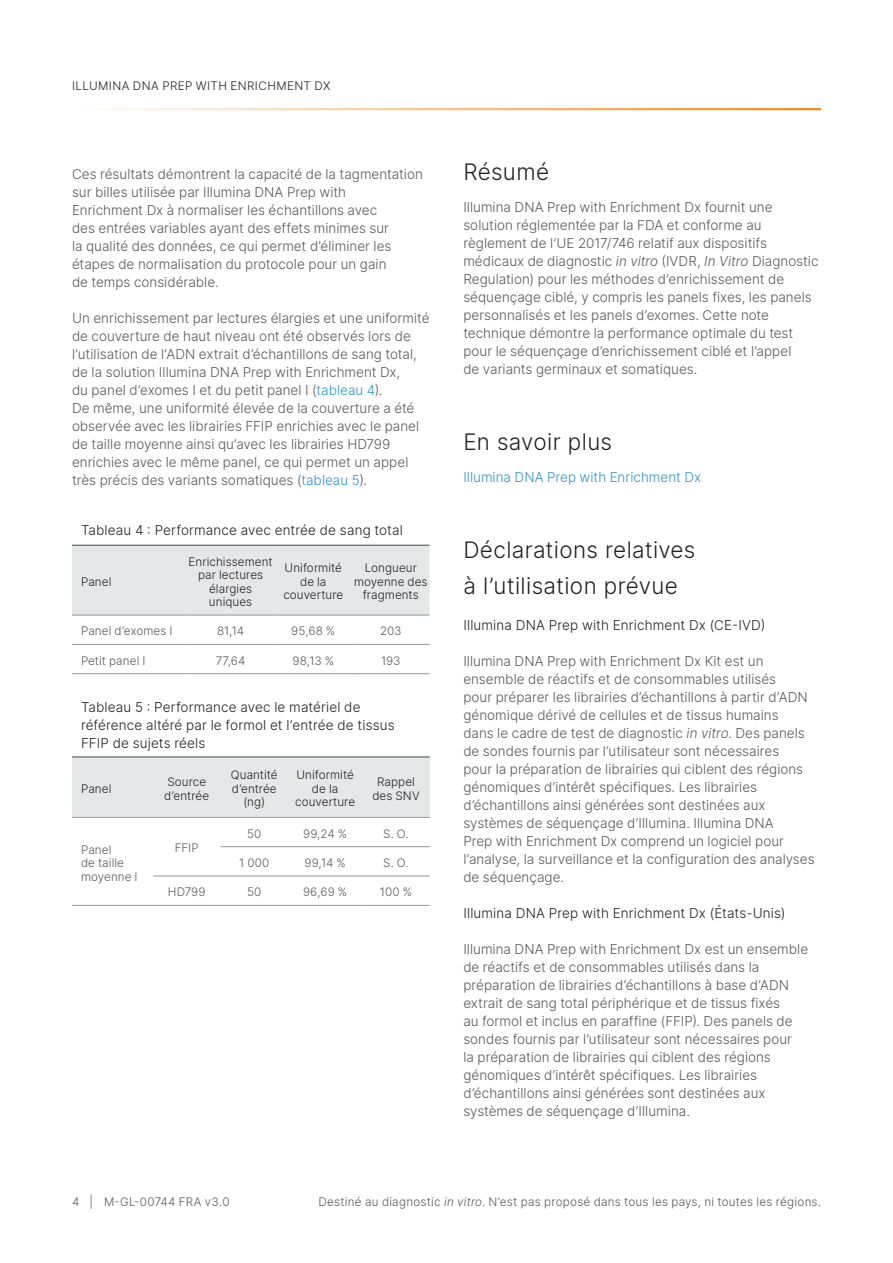
<style>
.page{position:relative;width:893px;height:1263px;background:#fff}
.page>*{position:absolute;margin:0;border:0;box-sizing:border-box;transform-origin:0 0}
.A-Head{font:300 22.5px/36px "Inter";letter-spacing:.015em;color:#231f20}
.Body_Copy{font:300 13.5px/18px "Inter";color:#57585a}
.Table_Title{font:300 13.5px/18px "Inter";letter-spacing:.01em;color:#231f20}
.C-Head{font:300 13.5px "Inter";letter-spacing:.01em;color:#231f20}
.Body_Copy-2{font:300 13.5px "Inter";color:#3191cf}
.Header_Row_B_Center_Align{font:300 11.7px/13.5px "Inter";letter-spacing:.01em;color:#231f20;text-align:center}
.Body_Row_Left_Align{font:300 11.7px/13.5px "Inter";letter-spacing:.015em;color:#57585a}
.Body_Row_Center_Align{font:300 11.7px "Inter";letter-spacing:.005em;color:#57585a}
.Header_Row_B_Center_Align-2{font:300 11.7px "Inter";letter-spacing:.04em;color:#231f20}
.Header_Row_B_Left_Align{font:300 11.7px "Inter";letter-spacing:.005em;color:#231f20}
.s1{color:#3191cf}
.s2{font-style:italic}
</style>
<div class="page">
<hr style="left:72px;top:108px;width:749px;height:2px;background:#ed8b22">
<div style="left:72px;top:546px;width:358px;height:69px;background:#e6e7e9"></div>
<hr style="left:72px;top:615px;width:115px;height:1px;background:#939598">
<hr style="left:187px;top:615px;width:88px;height:1px;background:#939598">
<hr style="left:275px;top:615px;width:77px;height:1px;background:#939598">
<hr style="left:352px;top:615px;width:78px;height:1px;background:#939598">
<hr style="left:72px;top:644px;width:115px;height:1px;background:#939598">
<hr style="left:187px;top:644px;width:88px;height:1px;background:#939598">
<hr style="left:275px;top:644px;width:77px;height:1px;background:#939598">
<hr style="left:352px;top:644px;width:78px;height:1px;background:#939598">
<hr style="left:72px;top:673px;width:115px;height:1px;background:#939598">
<hr style="left:187px;top:673px;width:88px;height:1px;background:#939598">
<hr style="left:275px;top:673px;width:77px;height:1px;background:#939598">
<hr style="left:352px;top:673px;width:78px;height:1px;background:#939598">
<hr style="left:72px;top:545px;width:115px;height:1px;background:#57585a">
<hr style="left:187px;top:545px;width:88px;height:1px;background:#57585a">
<hr style="left:275px;top:545px;width:77px;height:1px;background:#57585a">
<hr style="left:352px;top:545px;width:78px;height:1px;background:#57585a">
<div style="left:72px;top:757px;width:358px;height:60px;background:#e6e7e9"></div>
<hr style="left:72px;top:817px;width:81px;height:1px;background:#939598">
<hr style="left:153px;top:817px;width:68px;height:1px;background:#939598">
<hr style="left:221px;top:817px;width:67px;height:1px;background:#939598">
<hr style="left:288px;top:817px;width:74px;height:1px;background:#939598">
<hr style="left:362px;top:817px;width:68px;height:1px;background:#939598">
<hr style="left:221px;top:846px;width:67px;height:1px;background:#939598">
<hr style="left:288px;top:846px;width:74px;height:1px;background:#939598">
<hr style="left:362px;top:846px;width:68px;height:1px;background:#939598">
<hr style="left:153px;top:876px;width:68px;height:1px;background:#939598">
<hr style="left:221px;top:876px;width:67px;height:1px;background:#939598">
<hr style="left:288px;top:876px;width:74px;height:1px;background:#939598">
<hr style="left:362px;top:876px;width:68px;height:1px;background:#939598">
<hr style="left:72px;top:905px;width:81px;height:1px;background:#939598">
<hr style="left:153px;top:905px;width:68px;height:1px;background:#939598">
<hr style="left:221px;top:905px;width:67px;height:1px;background:#939598">
<hr style="left:288px;top:905px;width:74px;height:1px;background:#939598">
<hr style="left:362px;top:905px;width:68px;height:1px;background:#939598">
<hr style="left:72px;top:756px;width:81px;height:1px;background:#57585a">
<hr style="left:153px;top:756px;width:68px;height:1px;background:#57585a">
<hr style="left:221px;top:756px;width:67px;height:1px;background:#57585a">
<hr style="left:288px;top:756px;width:74px;height:1px;background:#57585a">
<hr style="left:362px;top:756px;width:68px;height:1px;background:#57585a">
<p class="Header_Row_B_Center_Align-2" style="left:72px;top:77px;width:260px">ILLUMINA DNA PREP WITH ENRICHMENT DX</p>
<p class="Body_Copy" style="left:72px;top:165px;width:352px">Ces résultats démontrent la capacité de la tagmentation sur billes utilisée par Illumina DNA Prep with<br>Enrichment Dx à normaliser les échantillons avec<br>des entrées variables ayant des effets minimes sur<br>la qualité des données, ce qui permet d’éliminer les étapes de normalisation du protocole pour un gain<br>de temps considérable.</p>
<p class="Body_Copy" style="left:72px;top:309px;width:359px">Un enrichissement par lectures élargies et une uniformité de couverture de haut niveau ont été observés lors de l’utilisation de l’ADN extrait d’échantillons de sang total, de la solution Illumina DNA Prep with Enrichment Dx,<br>du panel d’exomes I et du petit panel I (<span class="s1">tableau 4</span>).<br>De même, une uniformité élevée de la couverture a été observée avec les librairies FFIP enrichies avec le panel de taille moyenne ainsi qu’avec les librairies HD799 enrichies avec le même panel, ce qui permet un appel très précis des variants somatiques (<span class="s1">tableau 5</span>).</p>
<p class="Table_Title" style="left:81px;top:521px;width:323px">Tableau 4 : Performance avec entrée de sang total</p>
<p class="Header_Row_B_Left_Align" style="left:81px;top:573px;width:32px">Panel</p>
<p class="Header_Row_B_Center_Align" style="left:189px;top:554px;width:86px">Enrichissement par lectures élargies uniques</p>
<p class="Header_Row_B_Center_Align" style="left:283px;top:561px;width:61px">Uniformité de la couverture</p>
<p class="Header_Row_B_Center_Align" style="left:354px;top:561px;width:75px">Longueur moyenne des fragments</p>
<p class="Body_Row_Left_Align" style="left:81px;top:624px;width:93px">Panel d’exomes I</p>
<p class="Body_Row_Center_Align" style="left:217px;top:623px;width:29px">81,14</p>
<p class="Body_Row_Center_Align" style="left:291px;top:623px;width:46px">95,68 %</p>
<p class="Body_Row_Center_Align" style="left:380px;top:623px;width:23px">203</p>
<p class="Body_Row_Left_Align" style="left:81px;top:654px;width:66px">Petit panel I</p>
<p class="Body_Row_Center_Align" style="left:216px;top:652px;width:31px">77,64</p>
<p class="Body_Row_Center_Align" style="left:292px;top:652px;width:43px">98,13 %</p>
<p class="Body_Row_Center_Align" style="left:381px;top:652px;width:21px">193</p>
<p class="Table_Title" style="left:81px;top:698px;width:315px">Tableau 5 : Performance avec le matériel de référence altéré par le formol et l’entrée de tissus<br>FFIP de sujets réels</p>
<p class="Header_Row_B_Left_Align" style="left:81px;top:780px;width:32px">Panel</p>
<p class="Header_Row_B_Center_Align" style="left:164px;top:775px;width:46px;text-align:left">Source d’entrée</p>
<p class="Header_Row_B_Center_Align" style="left:231px;top:768px;width:48px">Quantité d’entrée (ng)</p>
<p class="Header_Row_B_Center_Align" style="left:295px;top:768px;width:61px">Uniformité de la couverture</p>
<p class="Header_Row_B_Center_Align" style="left:372px;top:775px;width:49px">Rappel des SNV</p>
<p class="Body_Row_Left_Align" style="left:81px;top:842px;width:58px">Panel<br>de taille moyenne I</p>
<p class="Body_Row_Center_Align" style="left:175px;top:840px;width:26px">FFIP</p>
<p class="Body_Row_Center_Align" style="left:247px;top:825px;width:16px">50</p>
<p class="Body_Row_Center_Align" style="left:303px;top:825px;width:45px">99,24 %</p>
<p class="Body_Row_Center_Align" style="left:383px;top:825px;width:27px">S. O.</p>
<p class="Body_Row_Center_Align" style="left:239px;top:854px;width:32px">1 000</p>
<p class="Body_Row_Center_Align" style="left:304px;top:854px;width:43px">99,14 %</p>
<p class="Body_Row_Center_Align" style="left:383px;top:854px;width:27px">S. O.</p>
<p class="Body_Row_Center_Align" style="left:168px;top:884px;width:39px">HD799</p>
<p class="Body_Row_Center_Align" style="left:247px;top:884px;width:16px">50</p>
<p class="Body_Row_Center_Align" style="left:303px;top:884px;width:46px">96,69 %</p>
<p class="Body_Row_Center_Align" style="left:380px;top:884px;width:34px">100 %</p>
<p class="A-Head" style="left:463px;top:154px;width:87px">Résumé</p>
<p class="Body_Copy" style="left:463px;top:197px;width:357px">Illumina DNA Prep with Enrichment Dx fournit une solution réglementée par la FDA et conforme au règlement de l’UE 2017/746 relatif aux dispositifs médicaux de diagnostic <span class="s2">in vitro</span> (IVDR, <span class="s2">In Vitro</span> Diagnostic Regulation) pour les méthodes d’enrichissement de séquençage ciblé, y compris les panels fixes, les panels personnalisés et les panels d’exomes. Cette note technique démontre la performance optimale du test pour le séquençage d’enrichissement ciblé et l’appel<br>de variants germinaux et somatiques.</p>
<p class="A-Head" style="left:463px;top:424px;width:150px">En savoir plus</p>
<p class="Body_Copy-2" style="left:463px;top:467px;width:239px">Illumina DNA Prep with Enrichment Dx</p>
<p class="A-Head" style="left:463px;top:532px;width:234px">Déclarations relatives à l’utilisation prévue</p>
<p class="C-Head" style="left:463px;top:616px;width:303px">Illumina DNA Prep with Enrichment Dx (CE-IVD)</p>
<p class="Body_Copy" style="left:463px;top:652px;width:353px">Illumina DNA Prep with Enrichment Dx Kit est un ensemble de réactifs et de consommables utilisés<br>pour préparer les librairies d’échantillons à partir d’ADN génomique dérivé de cellules et de tissus humains<br>dans le cadre de test de diagnostic <span class="s2">in vitro</span>. Des panels de sondes fournis par l’utilisateur sont nécessaires<br>pour la préparation de librairies qui ciblent des régions génomiques d’intérêt spécifiques. Les librairies d’échantillons ainsi générées sont destinées aux systèmes de séquençage d’Illumina. Illumina DNA<br>Prep with Enrichment Dx comprend un logiciel pour l’analyse, la surveillance et la configuration des analyses de séquençage.</p>
<p class="C-Head" style="left:463px;top:904px;width:324px">Illumina DNA Prep with Enrichment Dx (États-Unis)</p>
<p class="Body_Copy" style="left:463px;top:940px;width:346px">Illumina DNA Prep with Enrichment Dx est un ensemble de réactifs et de consommables utilisés dans la préparation de librairies d’échantillons à base d’ADN extrait de sang total périphérique et de tissus fixés<br>au formol et inclus en paraffine (FFIP). Des panels de sondes fournis par l’utilisateur sont nécessaires pour<br>la préparation de librairies qui ciblent des régions génomiques d’intérêt spécifiques. Les librairies d’échantillons ainsi générées sont destinées aux systèmes de séquençage d’Illumina.</p>
<p class="Body_Row_Left_Align" style="left:72px;top:1195px;width:159px">4 | M-GL-00744 FRA v3.0</p>
<p class="Body_Row_Left_Align" style="left:319px;top:1195px;width:504px">Destiné au diagnostic <span class="s2">in vitro</span>. N’est pas proposé dans tous les pays, ni toutes les régions.</p>
</div>
